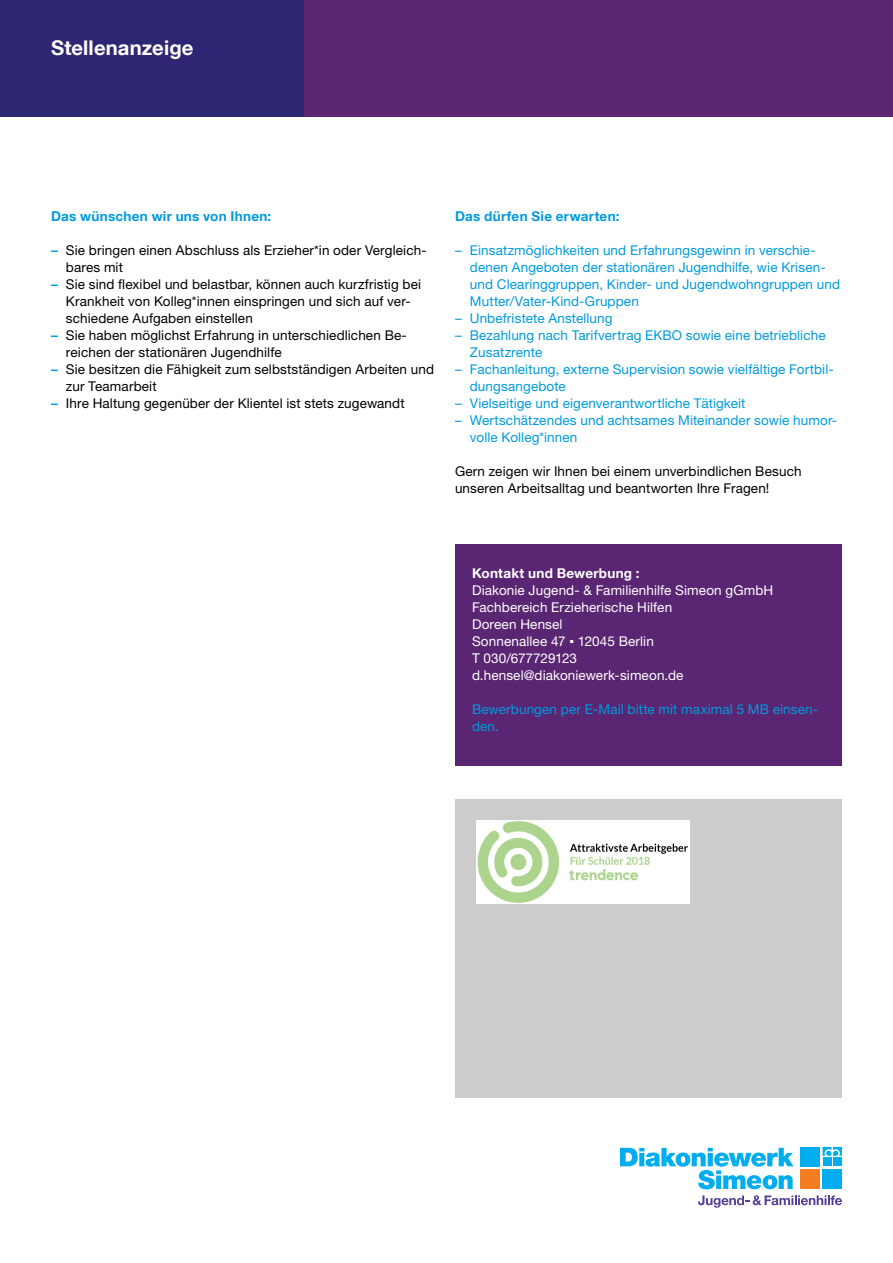
<style>
.page{position:relative;width:893px;height:1263px;background:#fff}
.page>*{position:absolute;margin:0;border:0;box-sizing:border-box;transform-origin:0 0}
._01_Texte_13_5pt_Bol{font:700 20.25px "Helvetica Neue LT Com";letter-spacing:.005em;color:#fff}
._02_Texte_9pt_Roman{font:13.5px/17px "Helvetica Neue LT Pro";letter-spacing:.01em;color:#009bdc}
._02_Texte_9pt_Roman-2{font:13.5px/17px "Helvetica Neue LT Pro";letter-spacing:.01em;color:#000}
._02_Texte_9pt_Roman-3{font:13.5px "Helvetica Neue LT Pro";letter-spacing:.01em;color:#fff}
._03_Texte_9pt_Bold_B{font:700 13.5px "Helvetica Neue LT Com";letter-spacing:.02em;color:#009bdc}
._03_Texte_9pt_Bold_B-2{font:700 13.5px "Helvetica Neue LT Com";letter-spacing:.02em;color:#fff}
.s1{font-family:"Helvetica Neue LT Com";font-weight:700;color:#009bdc}
.s2{font-family:"Arial Narrow"}
</style>
<div class="page">
<div style="left:303px;top:0;width:590px;height:116px;background:#5a2572"></div>
<div style="left:0;top:0;width:303px;height:116px;background:#2e2672"></div>
<div style="left:455px;top:544px;width:387px;height:221px;background:#5a2572"></div>
<svg style="left:698px;top:1195px;width:144px;height:13px"></svg>
<div style="left:800px;top:1169px;width:19px;height:20px;background:#f47d21"></div>
<div style="left:823px;top:1169px;width:19px;height:20px;background:#00aeef"></div>
<div style="left:800px;top:1147px;width:19px;height:19px;background:#00aeef"></div>
<svg style="left:620px;top:1148px;width:174px;height:41px"></svg>
<svg style="left:823px;top:1147px;width:19px;height:9px"></svg>
<div style="left:823px;top:1157px;width:8px;height:9px;background:#00aeef"></div>
<div style="left:833px;top:1157px;width:9px;height:9px;background:#00aeef"></div>
<div style="left:455px;top:799px;width:387px;height:298px;background:#ccc"></div>
<img style="left:476px;top:821px;width:213px;height:83px">
<p class="_01_Texte_13_5pt_Bol" style="left:51px;top:35px;width:144px">Stellenanzeige</p>
<p class="_03_Texte_9pt_Bold_B" style="left:51px;top:208px;width:222px">Das wünschen wir uns von Ihnen:</p>
<p class="_02_Texte_9pt_Roman-2" style="left:66px;top:242px;width:362px;text-indent:-15px"><span class="s1">–</span> Sie bringen einen Abschluss als Erzieher*in oder Vergleich&shy;bares mit</p>
<p class="_02_Texte_9pt_Roman-2" style="left:66px;top:276px;width:357px;text-indent:-15px"><span class="s1">–</span> Sie sind flexibel und belastbar, können auch kurzfristig bei<br>Krankheit von Kolleg*innen einspringen und sich auf ver&shy;schiedene Aufgaben einstellen</p>
<p class="_02_Texte_9pt_Roman-2" style="left:66px;top:327px;width:342px;text-indent:-15px"><span class="s1">–</span> Sie haben möglichst Erfahrung in unterschiedlichen Be&shy;reichen der stationären Jugendhilfe</p>
<p class="_02_Texte_9pt_Roman-2" style="left:66px;top:361px;width:370px;text-indent:-15px"><span class="s1">–</span> Sie besitzen die Fähigkeit zum selbstständigen Arbeiten und zur Teamarbeit</p>
<p class="_02_Texte_9pt_Roman-2" style="left:51px;top:395px;width:355px"><span class="s1">–</span> Ihre Haltung gegenüber der Klientel ist stets zugewandt</p>
<p class="_03_Texte_9pt_Bold_B" style="left:455px;top:208px;width:166px">Das dürfen Sie erwarten:</p>
<p class="_02_Texte_9pt_Roman" style="left:470px;top:242px;width:372px;text-indent:-15px">– Einsatzmöglichkeiten und Erfahrungsgewinn in verschie&shy;denen Angeboten der stationären Jugendhilfe, wie Krisen&shy;und Clearinggruppen, Kinder- und Jugendwohngruppen und Mutter/Vater-Kind-Gruppen</p>
<p class="_02_Texte_9pt_Roman" style="left:455px;top:310px;width:159px">– Unbefristete Anstellung</p>
<p class="_02_Texte_9pt_Roman" style="left:470px;top:327px;width:357px;text-indent:-15px">– Bezahlung nach Tarifvertrag EKBO sowie eine betriebliche<br>Zusatzrente</p>
<p class="_02_Texte_9pt_Roman" style="left:470px;top:361px;width:365px;text-indent:-15px">– Fachanleitung, externe Supervision sowie vielfältige Fortbil&shy;dungsangebote</p>
<p class="_02_Texte_9pt_Roman" style="left:455px;top:395px;width:292px">– Vielseitige und eigenverantwortliche Tätigkeit</p>
<p class="_02_Texte_9pt_Roman" style="left:470px;top:412px;width:369px;text-indent:-15px">– Wertschätzendes und achtsames Miteinander sowie humor&shy;volle Kolleg*innen</p>
<p class="_02_Texte_9pt_Roman-2" style="left:455px;top:463px;width:348px">Gern zeigen wir Ihnen bei einem unverbindlichen Besuch unseren Arbeitsalltag und beantworten Ihre Fragen!</p>
<p class="_03_Texte_9pt_Bold_B-2" style="left:472px;top:565px;width:169px">Kontakt und Bewerbung :</p>
<p class="_02_Texte_9pt_Roman-3" style="left:472px;top:582px;width:303px">Diakonie Jugend- &amp; Familienhilfe Simeon gGmbH</p>
<p class="_02_Texte_9pt_Roman-3" style="left:472px;top:599px;width:202px">Fachbereich Erzieherische Hilfen</p>
<p class="_02_Texte_9pt_Roman-3" style="left:472px;top:616px;width:92px">Doreen Hensel</p>
<p class="_02_Texte_9pt_Roman-3" style="left:472px;top:633px;width:183px">Sonnenallee 47 <span class="s2">▪</span> 12045 Berlin</p>
<p class="_02_Texte_9pt_Roman-3" style="left:472px;top:650px;width:107px">T 030/677729123</p>
<p class="_02_Texte_9pt_Roman-3" style="left:472px;top:667px;width:213px">d.hensel@diakoniewerk-simeon.de</p>
<p class="_02_Texte_9pt_Roman" style="left:472px;top:701px;width:348px">Bewerbungen per E-Mail bitte mit maximal 5 MB einsen-</p>
<p class="_02_Texte_9pt_Roman" style="left:472px;top:718px;width:28px">den.</p>
</div>
